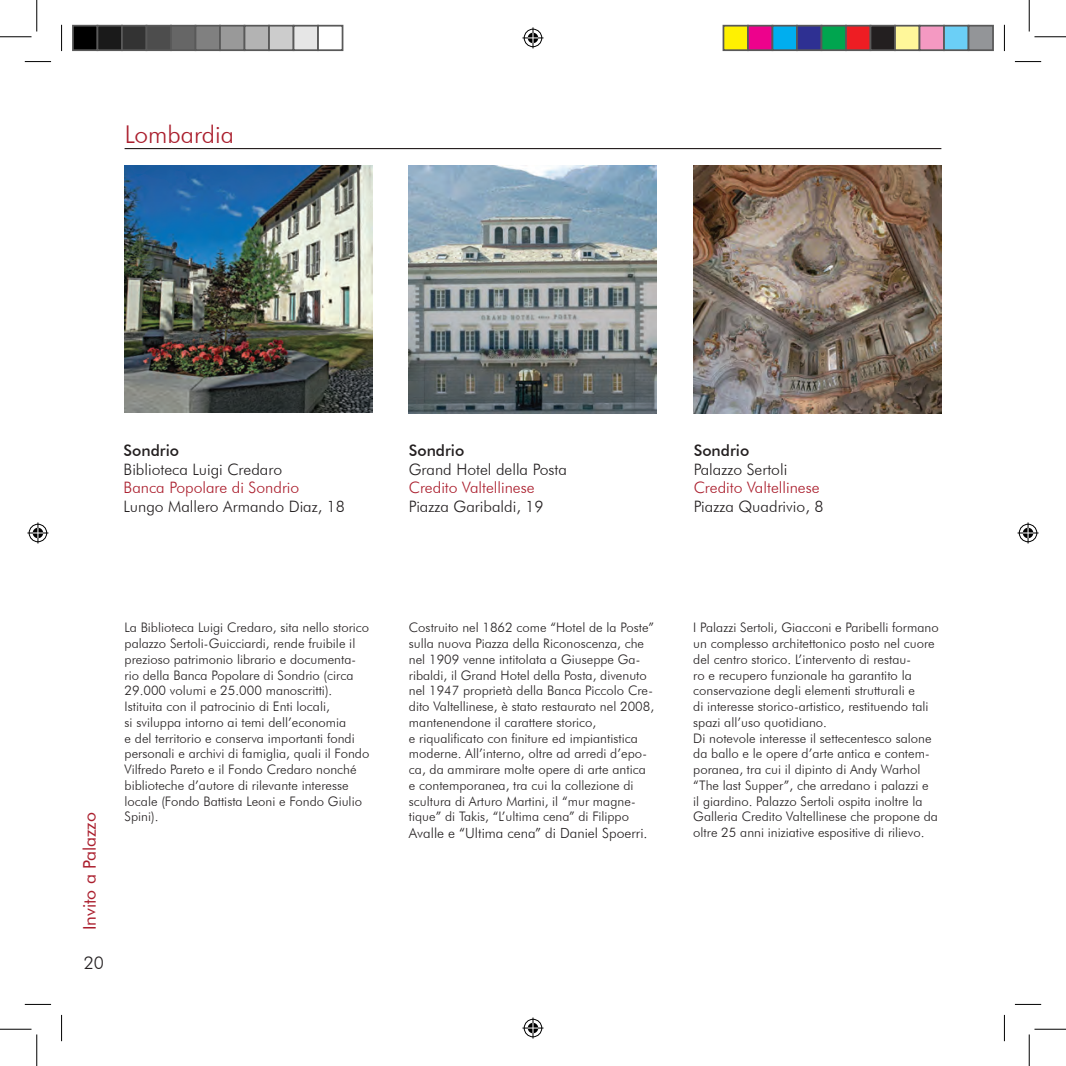
<style>
.page{position:relative;width:1066px;height:1066px;background:#fff}
.page>*{position:absolute;margin:0;border:0;box-sizing:border-box;transform-origin:0 0}
.t1{font:300 24.5px "Futura BT";color:#aa1e2d}
.t2{font:17.5px "Futura BT";color:#aa1e2d}
.t3{font:300 17.5px "Futura BT";color:#231f20}
.t4{font:300 15.75px "Futura BT";color:#231f20}
.t5{font:300 15.75px "Futura BT";color:#aa1e2d}
.t6{font:500 15.75px "Futura BT";color:#231f20}
.t7{font:300 14px "Futura BT";color:#231f20}
.t8{font:300 13.12px/15.8px "Futura BT";color:#231f20}
</style>
<div class="page">
<hr style="left:125px;top:148px;width:816px;height:1px;background:#090000">
<img style="left:125px;top:166px;width:248px;height:247px">
<img style="left:408px;top:166px;width:248px;height:248px">
<img style="left:693px;top:166px;width:249px;height:248px">
<svg style="left:25px;top:61px;width:26px;height:1px"></svg>
<svg style="left:1015px;top:61px;width:26px;height:1px"></svg>
<svg style="left:25px;top:1004px;width:26px;height:1px"></svg>
<svg style="left:1015px;top:1004px;width:26px;height:1px"></svg>
<svg style="left:61px;top:25px;width:1px;height:26px"></svg>
<svg style="left:61px;top:1015px;width:1px;height:26px"></svg>
<svg style="left:1004px;top:25px;width:1px;height:26px"></svg>
<svg style="left:1004px;top:1015px;width:1px;height:26px"></svg>
<hr style="left:0;top:36px;width:32px;height:1px;background:#000">
<hr style="left:1034px;top:36px;width:32px;height:1px;background:#000">
<hr style="left:0;top:1029px;width:32px;height:1px;background:#000">
<hr style="left:1034px;top:1029px;width:32px;height:1px;background:#000">
<hr style="left:36px;top:0;width:1px;height:31px;background:#000">
<hr style="left:36px;top:1034px;width:1px;height:32px;background:#000">
<hr style="left:1029px;top:0;width:1px;height:31px;background:#000">
<hr style="left:1029px;top:1034px;width:1px;height:32px;background:#000">
<svg style="left:522px;top:27px;width:21px;height:21px"></svg>
<svg style="left:522px;top:1017px;width:21px;height:21px"></svg>
<svg style="left:27px;top:522px;width:21px;height:21px"></svg>
<svg style="left:1017px;top:522px;width:21px;height:21px"></svg>
<div style="left:73px;top:26px;width:24px;height:24px;background:#000"></div>
<div style="left:72px;top:25px;width:26px;height:26px;border:2px solid #595959"></div>
<div style="left:97px;top:26px;width:25px;height:24px;background:#1a1a1a"></div>
<div style="left:97px;top:25px;width:26px;height:26px;border:2px solid #595959"></div>
<div style="left:122px;top:26px;width:24px;height:24px;background:#333"></div>
<div style="left:121px;top:25px;width:26px;height:26px;border:2px solid #595959"></div>
<div style="left:146px;top:26px;width:25px;height:24px;background:#4d4d4d"></div>
<div style="left:146px;top:25px;width:26px;height:26px;border:2px solid #595959"></div>
<div style="left:171px;top:26px;width:24px;height:24px;background:#666"></div>
<div style="left:170px;top:25px;width:26px;height:26px;border:2px solid #595959"></div>
<div style="left:195px;top:26px;width:25px;height:24px;background:#808080"></div>
<div style="left:195px;top:25px;width:26px;height:26px;border:2px solid #595959"></div>
<div style="left:220px;top:26px;width:24px;height:24px;background:#999"></div>
<div style="left:219px;top:25px;width:26px;height:26px;border:2px solid #595959"></div>
<div style="left:244px;top:26px;width:25px;height:24px;background:#b3b3b3"></div>
<div style="left:244px;top:25px;width:26px;height:26px;border:2px solid #595959"></div>
<div style="left:269px;top:26px;width:24px;height:24px;background:#ccc"></div>
<div style="left:268px;top:25px;width:26px;height:26px;border:2px solid #595959"></div>
<div style="left:293px;top:26px;width:25px;height:24px;background:#e6e6e6"></div>
<div style="left:293px;top:25px;width:26px;height:26px;border:2px solid #595959"></div>
<div style="left:317px;top:25px;width:26px;height:26px;border:2px solid #595959"></div>
<div style="left:723px;top:26px;width:25px;height:24px;background:#fff101"></div>
<div style="left:722px;top:25px;width:27px;height:26px;border:2px solid #595959"></div>
<div style="left:748px;top:26px;width:24px;height:24px;background:#ed028c"></div>
<div style="left:747px;top:25px;width:26px;height:26px;border:2px solid #595959"></div>
<div style="left:772px;top:26px;width:25px;height:24px;background:#00aeef"></div>
<div style="left:771px;top:25px;width:27px;height:26px;border:2px solid #595959"></div>
<div style="left:797px;top:26px;width:24px;height:24px;background:#2e3092"></div>
<div style="left:796px;top:25px;width:26px;height:26px;border:2px solid #595959"></div>
<div style="left:821px;top:26px;width:25px;height:24px;background:#00a54f"></div>
<div style="left:820px;top:25px;width:27px;height:26px;border:2px solid #595959"></div>
<div style="left:846px;top:26px;width:24px;height:24px;background:#ee1d23"></div>
<div style="left:845px;top:25px;width:26px;height:26px;border:2px solid #595959"></div>
<div style="left:870px;top:26px;width:25px;height:24px;background:#231f20"></div>
<div style="left:869px;top:25px;width:27px;height:26px;border:2px solid #595959"></div>
<div style="left:895px;top:26px;width:24px;height:24px;background:#fff79a"></div>
<div style="left:894px;top:25px;width:26px;height:26px;border:2px solid #595959"></div>
<div style="left:919px;top:26px;width:25px;height:24px;background:#f499c2"></div>
<div style="left:918px;top:25px;width:27px;height:26px;border:2px solid #595959"></div>
<div style="left:944px;top:26px;width:24px;height:24px;background:#6bcff6"></div>
<div style="left:943px;top:25px;width:26px;height:26px;border:2px solid #595959"></div>
<div style="left:968px;top:26px;width:25px;height:24px;background:#939598"></div>
<div style="left:967px;top:25px;width:27px;height:26px;border:2px solid #595959"></div>
<h1 class="t1" style="left:125px;top:120px;width:111px">Lombardia</h1>
<p class="t6" style="left:124px;top:440px;width:57px">Sondrio</p>
<p class="t4" style="left:124px;top:459px;width:160px">Biblioteca Luigi Credaro</p>
<p class="t5" style="left:124px;top:478px;width:177px">Banca Popolare di Sondrio</p>
<p class="t4" style="left:124px;top:497px;width:223px">Lungo Mallero Armando Diaz, 18</p>
<p class="t6" style="left:409px;top:440px;width:57px">Sondrio</p>
<p class="t4" style="left:409px;top:459px;width:160px">Grand Hotel della Posta</p>
<p class="t5" style="left:409px;top:478px;width:127px">Credito Valtellinese</p>
<p class="t4" style="left:409px;top:497px;width:136px">Piazza Garibaldi, 19</p>
<p class="t6" style="left:693px;top:440px;width:57px">Sondrio</p>
<p class="t4" style="left:693px;top:459px;width:95px">Palazzo Sertoli</p>
<p class="t5" style="left:693px;top:478px;width:127px">Credito Valtellinese</p>
<p class="t4" style="left:693px;top:497px;width:131px">Piazza Quadrivio, 8</p>
<h2 class="t2" style="left:79px;top:930px;width:120px;rotate:-90deg">Invito a Palazzo</h2>
<h2 class="t3" style="left:84px;top:951px;width:22px">20</h2>
<p class="t8" style="left:125px;top:619px;width:246px">La Biblioteca Luigi Credaro, sita nello storico palazzo Sertoli-Guicciardi, rende fruibile il prezioso patrimonio librario e documenta&shy;rio della Banca Popolare di Sondrio (circa 29.000 volumi e 25.000 manoscritti).<br>Istituita con il patrocinio di Enti locali,<br>si sviluppa intorno ai temi dell’economia<br>e del territorio e conserva importanti fondi personali e archivi di famiglia, quali il Fondo Vilfredo Pareto e il Fondo Credaro nonché biblioteche d’autore di rilevante interesse locale (Fondo Battista Leoni e Fondo Giulio Spini).</p>
<p class="t8" style="left:409px;top:619px;width:247px">Costruito nel 1862 come “Hotel de la Poste” sulla nuova Piazza della Riconoscenza, che nel 1909 venne intitolata a Giuseppe Ga&shy;ribaldi, il Grand Hotel della Posta, divenuto nel 1947 proprietà della Banca Piccolo Cre&shy;dito Valtellinese, è stato restaurato nel 2008, mantenendone il carattere storico,<br>e riqualificato con finiture ed impiantistica moderne. All’interno, oltre ad arredi d’epo&shy;ca, da ammirare molte opere di arte antica e contemporanea, tra cui la collezione di scultura di Arturo Martini, il “mur magne&shy;tique” di Takis, “L’ultima cena” di Filippo</p>
<p class="t7" style="left:409px;top:824px;width:240px">Avalle e “Ultima cena” di Daniel Spoerri.</p>
<p class="t8" style="left:693px;top:619px;width:247px">I Palazzi Sertoli, Giacconi e Paribelli formano un complesso architettonico posto nel cuore del centro storico. L’intervento di restau-<br>ro e recupero funzionale ha garantito la conservazione degli elementi strutturali e<br>di interesse storico-artistico, restituendo tali spazi all’uso quotidiano.<br>Di notevole interesse il settecentesco salone da ballo e le opere d’arte antica e contem&shy;poranea, tra cui il dipinto di Andy Warhol “The last Supper”, che arredano i palazzi e<br>il giardino. Palazzo Sertoli ospita inoltre la Galleria Credito Valtellinese che propone da oltre 25 anni iniziative espositive di rilievo.</p>
</div>
